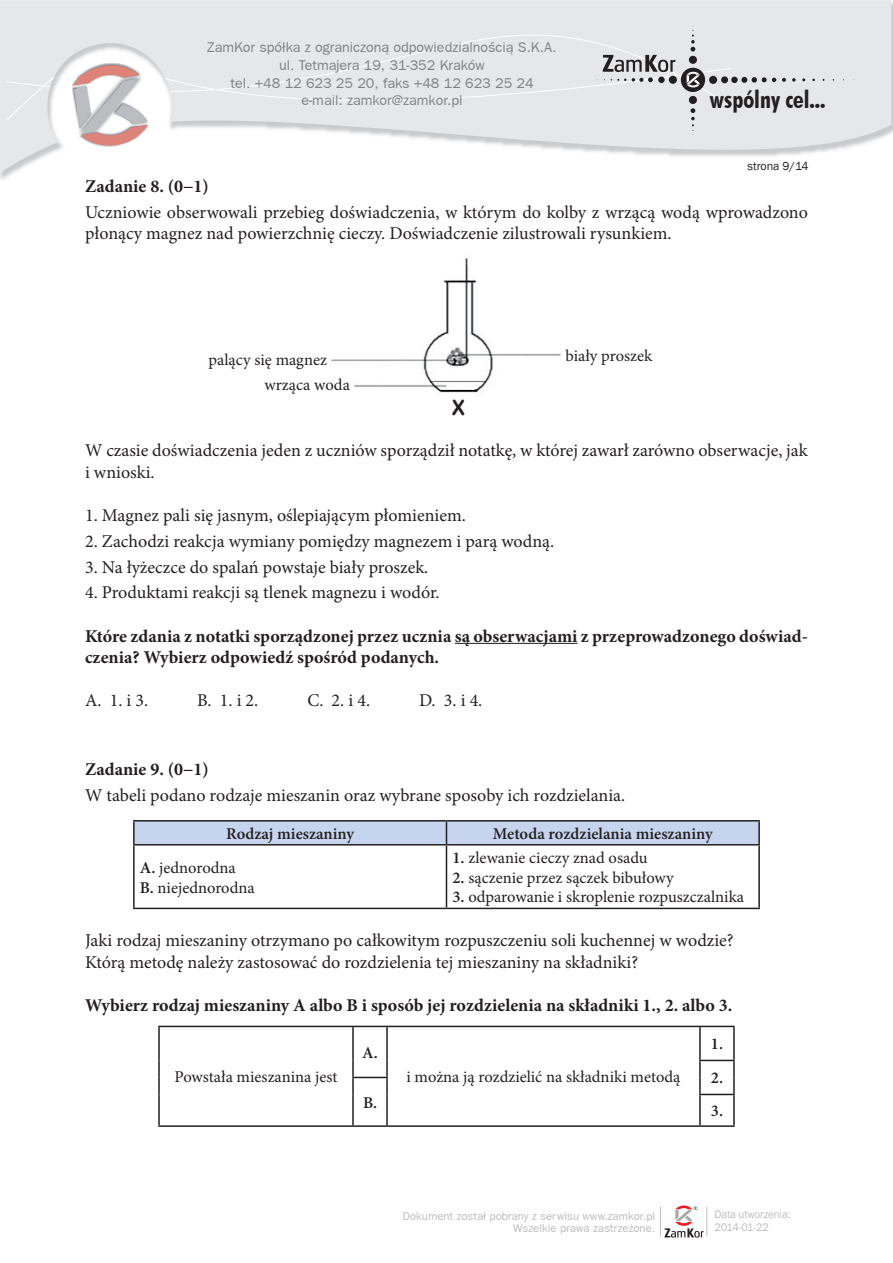
<style>
.page{position:relative;width:893px;height:1263px;background:#fff}
.page>*{position:absolute;margin:0;border:0;box-sizing:border-box;transform-origin:0 0}
.t1{font:700 condensed 24.45px "Futura BT";color:#231f20}
.t2{font:21px "Arial Rounded MT Bold";color:#231f20}
.t3{font:18px/21.6px "Minion Pro";color:#231f20}
.t4{font:700 18px/21.6px "Minion Pro";color:#231f20}
.t5{font:16.5px/19.8px "Minion Pro";color:#231f20}
.t6{font:600 16.5px/34px "Minion Pro";color:#231f20}
.t7{font:14.25px/18px "Frankfurt Gothic";color:#808285;text-align:center}
.t8{font:12px "Franklin Gothic";color:#231f20}
.t9{font:11.4px/12.6px "Frankfurt Gothic";color:#bcbdc0;text-align:right}
.t10{font:11.25px/13.5px "Franklin Gothic";letter-spacing:-.01em;color:#bcbdc0}
.s1{font-weight:600}
</style>
<div class="page">
<svg style="left:0;top:0;width:891px;height:180px;fill:#edeeef"></svg>
<div style="left:6px;top:0;width:727px;height:108px;background:#e6e7e9"></div>
<div style="left:731px;top:77px;width:7px;height:6px;background:#231f20;border-radius:50%"></div>
<svg style="left:741px;top:77px;width:35px;height:6px"></svg>
<svg style="left:782px;top:78px;width:4px;height:4px"></svg>
<svg style="left:792px;top:78px;width:4px;height:4px"></svg>
<svg style="left:6px;top:26px;width:726px;height:122px;background:#e5e5e6"></svg>
<svg style="left:660px;top:1205px;width:47px;height:32px"></svg>
<hr style="left:455px;top:643px;width:122px;height:1px;background:#231f20">
<img style="left:331px;top:258px;width:230px;height:135px">
<hr style="left:133px;top:820px;width:313px;height:1px;background:#231f20">
<hr style="left:133px;top:821px;width:2px;height:23px;background:#231f20">
<hr style="left:446px;top:820px;width:314px;height:1px;background:#231f20">
<div style="left:134px;top:821px;width:624px;height:23px;background:#c6d5ed"></div>
<hr style="left:758px;top:821px;width:2px;height:23px;background:#231f20">
<hr style="left:133px;top:844px;width:313px;height:1px;background:#231f20">
<hr style="left:133px;top:845px;width:2px;height:63px;background:#231f20">
<hr style="left:446px;top:844px;width:314px;height:1px;background:#231f20">
<hr style="left:446px;top:845px;width:1px;height:63px;background:#231f20">
<hr style="left:758px;top:845px;width:2px;height:63px;background:#231f20">
<hr style="left:133px;top:908px;width:313px;height:1px;background:#231f20">
<hr style="left:446px;top:908px;width:314px;height:1px;background:#231f20">
<hr style="left:158px;top:1026px;width:195px;height:1px;background:#231f20">
<hr style="left:158px;top:1027px;width:2px;height:33px;background:#231f20">
<hr style="left:353px;top:1026px;width:34px;height:1px;background:#231f20">
<hr style="left:352px;top:1027px;width:2px;height:33px;background:#231f20">
<hr style="left:387px;top:1026px;width:313px;height:1px;background:#231f20">
<hr style="left:386px;top:1027px;width:2px;height:33px;background:#231f20">
<hr style="left:700px;top:1026px;width:35px;height:1px;background:#231f20">
<hr style="left:699px;top:1027px;width:2px;height:33px;background:#231f20">
<hr style="left:733px;top:1027px;width:2px;height:33px;background:#231f20">
<hr style="left:699px;top:1060px;width:36px;height:1px;background:#231f20">
<svg style="left:158px;top:1060px;width:2px;height:34px"></svg>
<hr style="left:352px;top:1077px;width:36px;height:1px;background:#231f20">
<svg style="left:352px;top:1060px;width:2px;height:34px"></svg>
<svg style="left:386px;top:1060px;width:2px;height:34px"></svg>
<svg style="left:699px;top:1061px;width:2px;height:33px"></svg>
<svg style="left:733px;top:1061px;width:2px;height:33px"></svg>
<hr style="left:158px;top:1094px;width:2px;height:31px;background:#231f20">
<hr style="left:352px;top:1094px;width:2px;height:31px;background:#231f20">
<hr style="left:386px;top:1094px;width:2px;height:31px;background:#231f20">
<hr style="left:699px;top:1094px;width:36px;height:1px;background:#231f20">
<hr style="left:699px;top:1095px;width:2px;height:30px;background:#231f20">
<hr style="left:733px;top:1095px;width:2px;height:30px;background:#231f20">
<hr style="left:158px;top:1125px;width:195px;height:2px;background:#231f20">
<hr style="left:353px;top:1125px;width:34px;height:2px;background:#231f20">
<hr style="left:387px;top:1125px;width:313px;height:2px;background:#231f20">
<hr style="left:700px;top:1125px;width:35px;height:2px;background:#231f20">
<p class="t7" style="left:207px;top:38px;width:351px">ZamKor spółka z ograniczoną odpowiedzialnością S.K.A. ul. Tetmajera 19, 31-352 Kraków<br>tel. +48 12 623 25 20, faks +48 12 623 25 24<br>e-mail: zamkor@zamkor.pl</p>
<h1 class="t1" style="left:710px;top:84px;width:117px">wspólny cel...</h1>
<p class="t8" style="left:747px;top:159px;width:63px">strona 9/14</p>
<p class="t4" style="left:85px;top:175px;width:125px">Zadanie 8. (0−1)</p>
<p class="t3" style="left:85px;top:201px;width:724px">Uczniowie obserwowali przebieg doświadczenia, w którym do kolby z wrzącą wodą wprowadzono płonący magnez nad powierzchnię cieczy. Doświadczenie zilustrowali rysunkiem.</p>
<p class="t5" style="left:264px;top:347px;width:87px;line-height:25.5px;text-indent:-56px">palący się magnez wrząca woda</p>
<p class="t5" style="left:566px;top:346px;width:88px">biały proszek</p>
<p class="t2" style="left:452px;top:395px;width:14px">X</p>
<p class="t3" style="left:85px;top:439px;width:724px">W czasie doświadczenia jeden z uczniów sporządził notatkę, w której zawarł zarówno obserwacje, jak i wnioski.</p>
<p class="t3" style="left:85px;top:504px;width:382px">1. Magnez pali się jasnym, oślepiającym płomieniem.</p>
<p class="t3" style="left:85px;top:530px;width:471px">2. Zachodzi reakcja wymiany pomiędzy magnezem i parą wodną.</p>
<p class="t3" style="left:85px;top:556px;width:345px">3. Na łyżeczce do spalań powstaje biały proszek.</p>
<p class="t3" style="left:85px;top:582px;width:356px">4. Produktami reakcji są tlenek magnezu i wodór.</p>
<p class="t4" style="left:85px;top:625px;width:724px">Które zdania z notatki sporządzonej przez ucznia są obserwacjami z przeprowadzonego doświad&shy;czenia? Wybierz odpowiedź spośród podanych.</p>
<p class="t3" style="left:85px;top:690px;width:65px">A. 1. i 3.</p>
<p class="t3" style="left:197px;top:690px;width:63px">B. 1. i 2.</p>
<p class="t3" style="left:307px;top:690px;width:64px">C. 2. i 4.</p>
<p class="t3" style="left:419px;top:690px;width:65px">D. 3. i 4.</p>
<p class="t4" style="left:85px;top:759px;width:125px">Zadanie 9. (0−1)</p>
<p class="t3" style="left:85px;top:785px;width:542px">W tabeli podano rodzaje mieszanin oraz wybrane sposoby ich rozdzielania.</p>
<p class="t6" style="left:226px;top:816px;width:129px">Rodzaj mieszaniny</p>
<p class="t6" style="left:493px;top:816px;width:221px">Metoda rozdzielania mieszaniny</p>
<p class="t5" style="left:140px;top:858px;width:116px"><span class="s1">A.</span> jednorodna<br><span class="s1">B.</span> niejednorodna</p>
<p class="t5" style="left:452px;top:848px;width:197px"><span class="s1">1.</span> zlewanie cieczy znad osadu</p>
<p class="t5" style="left:452px;top:867px;width:223px"><span class="s1">2.</span> sączenie przez sączek bibułowy</p>
<p class="t5" style="left:452px;top:887px;width:293px"><span class="s1">3.</span> odparowanie i skroplenie rozpuszczalnika</p>
<p class="t3" style="left:85px;top:930px;width:650px">Jaki rodzaj mieszaniny otrzymano po całkowitym rozpuszczeniu soli kuchennej w wodzie?<br>Którą metodę należy zastosować do rozdzielenia tej mieszaniny na składniki?</p>
<p class="t4" style="left:85px;top:994px;width:649px">Wybierz rodzaj mieszaniny A albo B i sposób jej rozdzielenia na składniki 1., 2. albo 3.</p>
<p class="t5" style="left:175px;top:1067px;width:164px">Powstała mieszanina jest</p>
<p class="t6" style="left:362px;top:1035px;width:17px">A.</p>
<p class="t6" style="left:363px;top:1085px;width:16px">B.</p>
<p class="t5" style="left:406px;top:1067px;width:276px">i można ją rozdzielić na składniki metodą</p>
<p class="t6" style="left:711px;top:1027px;width:14px">1.<br>2.</p>
<p class="t6" style="left:711px;top:1094px;width:14px">3.</p>
<p class="t9" style="left:403px;top:1209px;width:254px">Dokument zosta³ pobrany z serwisu www.zamkor.pl<br>Wszelkie prawa zastrze¿one.</p>
<p class="t10" style="left:714px;top:1207px;width:77px">Data utworzenia:<br>2014-01-22</p>
</div>
